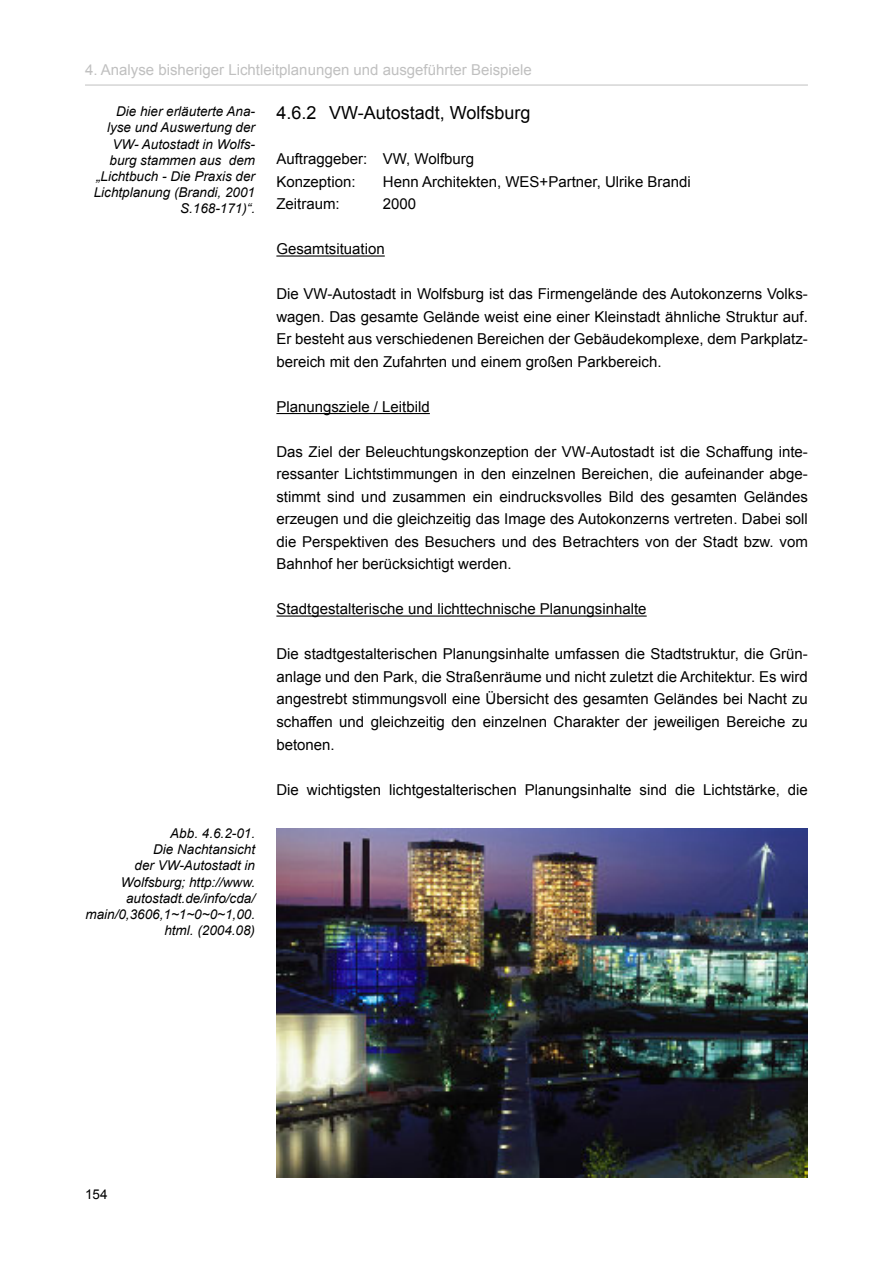
<style>
.page{position:relative;width:893px;height:1263px;background:#fff}
.page>*{position:absolute;margin:0;border:0;box-sizing:border-box;transform-origin:0 0}
.t1{font:18px "Arial";color:#000}
.t2{font:15px/22.5px "Arial";color:#000;text-align:justify}
.t3{font:15px "Arial";color:#c0c0c0}
.t4{font:italic 13.5px/16.2px "Arial";color:#000;text-align:right}
.t5{font:13.5px "Arial";color:#000}
</style>
<div class="page">
<hr style="left:85px;top:85px;width:723px;height:1px;background:#c0c0c0">
<hr style="left:276px;top:255px;width:109px;height:2px;background:#000">
<hr style="left:276px;top:413px;width:154px;height:1px;background:#000">
<hr style="left:276px;top:615px;width:371px;height:2px;background:#000">
<img style="left:276px;top:828px;width:532px;height:350px">
<p class="t3" style="left:85px;top:60px;width:448px">4. Analyse bisheriger Lichtleitplanungen und ausgeführter Beispiele</p>
<p class="t1" style="left:276px;top:101px;width:256px">4.6.2 VW-Autostadt, Wolfsburg</p>
<p class="t2" style="left:276px;top:148px;width:199px">Auftraggeber: VW, Wolfburg<br>Konzeption:</p>
<p class="t4" style="left:94px;top:103px;width:163px">Die hier erläuterte Ana&shy;lyse und Auswertung der<br>VW- Autostadt in Wolfs&shy;burg stammen aus dem „Lichtbuch - Die Praxis der<br>Lichtplanung (Brandi, 2001<br>S.168-171)“.</p>
<p class="t2" style="left:383px;top:171px;width:310px">Henn Architekten, WES+Partner, Ulrike Brandi</p>
<p class="t2" style="left:276px;top:193px;width:65px">Zeitraum:</p>
<p class="t2" style="left:383px;top:193px;width:35px">2000</p>
<p class="t2" style="left:276px;top:238px;width:110px">Gesamtsituation</p>
<p class="t2" style="left:276px;top:283px;width:533px">Die VW-Autostadt in Wolfsburg ist das Firmengelände des Autokonzerns Volks&shy;wagen. Das gesamte Gelände weist eine einer Kleinstadt ähnliche Struktur auf.<br>Er besteht aus verschiedenen Bereichen der Gebäudekomplexe, dem Parkplatz&shy;bereich mit den Zufahrten und einem großen Parkbereich.</p>
<p class="t2" style="left:276px;top:396px;width:155px">Planungsziele / Leitbild</p>
<p class="t2" style="left:276px;top:441px;width:533px">Das Ziel der Beleuchtungskonzeption der VW-Autostadt ist die Schaffung inte&shy;ressanter Lichtstimmungen in den einzelnen Bereichen, die aufeinander abge&shy;stimmt sind und zusammen ein eindrucksvolles Bild des gesamten Geländes erzeugen und die gleichzeitig das Image des Autokonzerns vertreten. Dabei soll die Perspektiven des Besuchers und des Betrachters von der Stadt bzw. vom Bahnhof her berücksichtigt werden.</p>
<p class="t2" style="left:276px;top:598px;width:372px">Stadtgestalterische und lichttechnische Planungsinhalte</p>
<p class="t2" style="left:276px;top:643px;width:533px">Die stadtgestalterischen Planungsinhalte umfassen die Stadtstruktur, die Grün&shy;anlage und den Park, die Straßenräume und nicht zuletzt die Architektur. Es wird angestrebt stimmungsvoll eine Übersicht des gesamten Geländes bei Nacht zu schaffen und gleichzeitig den einzelnen Charakter der jeweiligen Bereiche zu betonen.</p>
<p class="t2" style="left:276px;top:778px;width:533px">Die wichtigsten lichtgestalterischen Planungsinhalte sind die Lichtstärke, die</p>
<p class="t4" style="left:85px;top:825px;width:171px">Abb. 4.6.2-01.<br>Die Nachtansicht<br>der VW-Autostadt in<br>Wolfsburg; http://www. autostadt.de/info/cda/ main/0,3606,1~1~0~0~1,00. html. (2004.08)</p>
<p class="t5" style="left:85px;top:1185px;width:24px">154</p>
</div>
